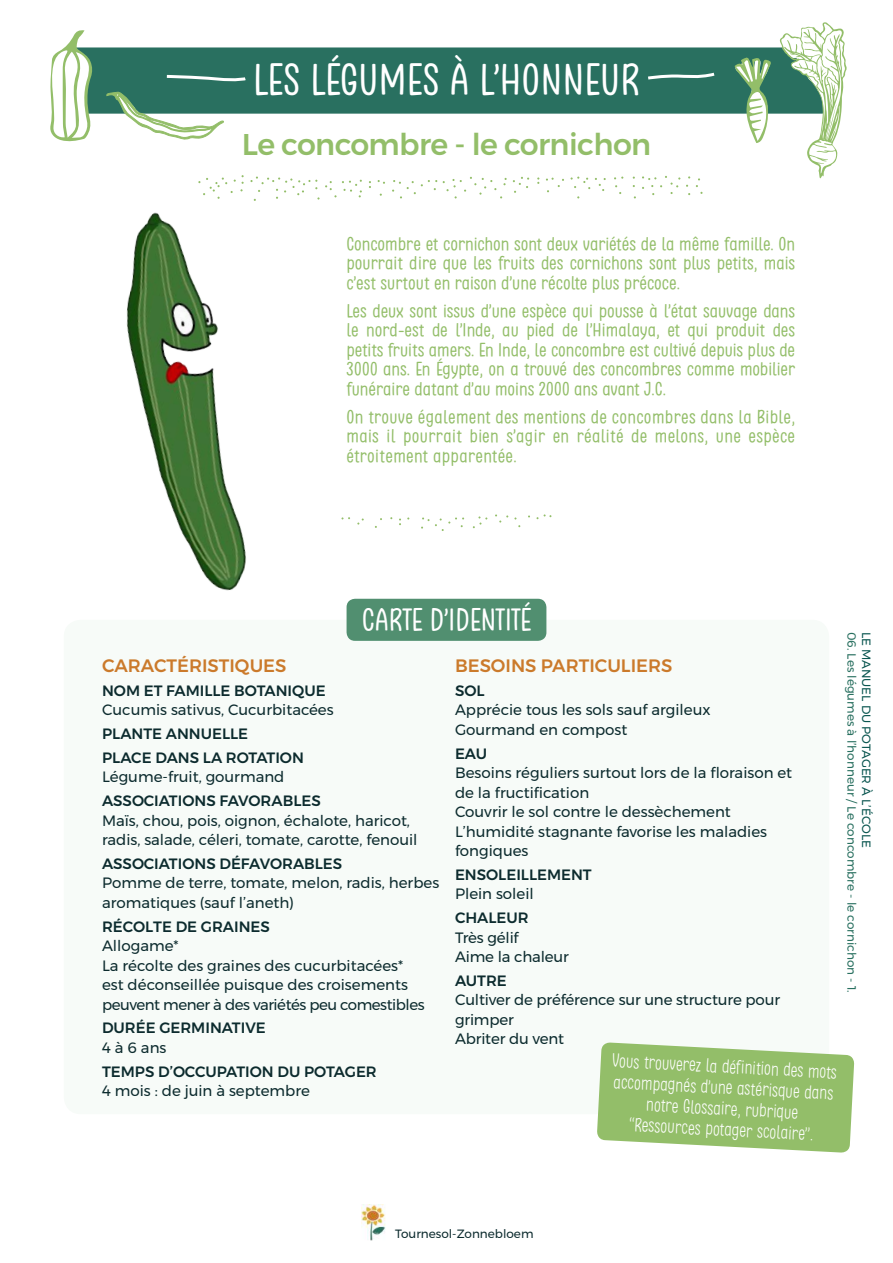
<style>
.page{position:relative;width:893px;height:1263px;background:#fff}
.page>*{position:absolute;margin:0;border:0;box-sizing:border-box;transform-origin:0 0}
.t1{font:42px "Clambake October Six";color:#fff}
.t2{font:500 30px "Montserrat";letter-spacing:-.02em;color:#93be69}
.t3{font:30px "Clambake October Six";color:#fff}
.t4{font:18px/19.5px "Clambake October Six";color:#93be69;text-align:justify}
.t5{font:300 18px/21px "Clambake October Six";color:#fff;text-align:center}
.t6{font:500 18px "Montserrat";color:#cb7a2b}
.t7{font:15px/19.5px "Montserrat";color:#0c2b2e}
.t8{font:500 15px/23.7px "Montserrat";color:#0c2b2e}
.t9{font:12px "Montserrat";color:#297060}
.t10{font:12px "Montserrat";color:#0a5650}
.t11{font:12px "Montserrat";color:#0c2b2e}
</style>
<div class="page">
<img style="left:362px;top:1205px;width:24px;height:36px">
<div style="left:64px;top:620px;width:765px;height:494px;background:#f7fbf8;border-radius:17px"></div>
<div style="left:65px;top:47px;width:765px;height:67px;background:#297060;border-radius:9px"></div>
<div style="left:347px;top:599px;width:199px;height:42px;background:#518f70;border-radius:9px"></div>
<img style="left:126px;top:212px;width:120px;height:379px">
<svg style="left:571px;top:177px;width:35px;height:21px"></svg>
<svg style="left:642px;top:176px;width:38px;height:19px"></svg>
<svg style="left:696px;top:178px;width:7px;height:16px"></svg>
<svg style="left:546px;top:178px;width:18px;height:14px"></svg>
<svg style="left:513px;top:177px;width:16px;height:16px"></svg>
<svg style="left:250px;top:177px;width:112px;height:24px"></svg>
<svg style="left:198px;top:175px;width:46px;height:24px"></svg>
<svg style="left:392px;top:180px;width:45px;height:18px"></svg>
<svg style="left:443px;top:177px;width:64px;height:21px"></svg>
<svg style="left:50px;top:30px;width:43px;height:112px"></svg>
<svg style="left:107px;top:92px;width:117px;height:48px"></svg>
<svg style="left:734px;top:57px;width:38px;height:86px"></svg>
<svg style="left:780px;top:22px;width:67px;height:156px"></svg>
<svg style="left:166px;top:74px;width:80px;height:8px"></svg>
<svg style="left:648px;top:72px;width:67px;height:8px"></svg>
<svg style="left:495px;top:514px;width:13px;height:8px"></svg>
<svg style="left:357px;top:518px;width:7px;height:7px"></svg>
<svg style="left:473px;top:516px;width:14px;height:12px"></svg>
<svg style="left:421px;top:517px;width:43px;height:14px"></svg>
<svg style="left:597px;top:1042px;width:257px;height:111px;background:#a1c67c"></svg>
<h1 class="t1" style="left:253px;top:56px;width:388px">LES LÉGUMES À L’HONNEUR</h1>
<h2 class="t2" style="left:242px;top:121px;width:411px">Le concombre - le cornichon</h2>
<p class="t4" style="left:347px;top:234px;width:450px">Concombre et cornichon sont deux variétés de la même famille. On pourrait dire que les fruits des cornichons sont plus petits, mais c’est surtout en raison d’une récolte plus précoce.</p>
<p class="t4" style="left:347px;top:301px;width:450px">Les deux sont issus d’une espèce qui pousse à l’état sauvage dans le nord-est de l’Inde, au pied de l’Himalaya, et qui produit des petits fruits amers. En Inde, le concombre est cultivé depuis plus de 3000 ans. En Égypte, on a trouvé des concombres comme mobilier funéraire datant d’au moins 2000 ans avant J.C.</p>
<p class="t4" style="left:347px;top:407px;width:450px">On trouve également des mentions de concombres dans la Bible, mais il pourrait bien s’agir en réalité de melons, une espèce étroitement apparentée.</p>
<h2 class="t3" style="left:362px;top:603px;width:171px">CARTE D’IDENTITÉ</h2>
<p class="t6" style="left:102px;top:652px;width:186px">CARACTÉRISTIQUES</p>
<p class="t8" style="left:102px;top:679px;width:225px">NOM ET FAMILLE BOTANIQUE</p>
<p class="t7" style="left:102px;top:700px;width:233px">Cucumis sativus, Cucurbitacées</p>
<p class="t8" style="left:102px;top:722px;width:203px">PLANTE ANNUELLE<br>PLACE DANS LA ROTATION</p>
<p class="t7" style="left:102px;top:767px;width:184px">Légume-fruit, gourmand</p>
<p class="t8" style="left:102px;top:789px;width:220px">ASSOCIATIONS FAVORABLES</p>
<p class="t7" style="left:102px;top:810px;width:317px">Maïs, chou, pois, oignon, échalote, haricot, radis, salade, céleri, tomate, carotte, fenouil</p>
<p class="t8" style="left:102px;top:852px;width:242px">ASSOCIATIONS DÉFAVORABLES</p>
<p class="t7" style="left:102px;top:873px;width:339px">Pomme de terre, tomate, melon, radis, herbes aromatiques (sauf l’aneth)</p>
<p class="t8" style="left:102px;top:914px;width:169px">RÉCOLTE DE GRAINES</p>
<p class="t7" style="left:102px;top:936px;width:324px">Allogame*<br>La récolte des graines des cucurbitacées* est déconseillée puisque des croisements peuvent mener à des variétés peu comestibles</p>
<p class="t8" style="left:102px;top:1016px;width:165px">DURÉE GERMINATIVE</p>
<p class="t7" style="left:102px;top:1038px;width:66px">4 à 6 ans</p>
<p class="t8" style="left:102px;top:1059px;width:276px">TEMPS D’OCCUPATION DU POTAGER</p>
<p class="t7" style="left:102px;top:1081px;width:209px">4 mois : de juin à septembre</p>
<p class="t6" style="left:455px;top:652px;width:219px">BESOINS PARTICULIERS</p>
<p class="t8" style="left:455px;top:679px;width:31px">SOL</p>
<p class="t7" style="left:455px;top:700px;width:257px">Apprécie tous les sols sauf argileux<br>Gourmand en compost</p>
<p class="t8" style="left:455px;top:741px;width:34px">EAU</p>
<p class="t7" style="left:455px;top:763px;width:339px">Besoins réguliers surtout lors de la floraison et de la fructification<br>Couvrir le sol contre le dessèchement<br>L’humidité stagnante favorise les maladies fongiques</p>
<p class="t8" style="left:455px;top:863px;width:138px">ENSOLEILLEMENT</p>
<p class="t7" style="left:455px;top:884px;width:80px">Plein soleil</p>
<p class="t8" style="left:455px;top:906px;width:75px">CHALEUR</p>
<p class="t7" style="left:455px;top:927px;width:115px">Très gélif<br>Aime la chaleur</p>
<p class="t8" style="left:455px;top:969px;width:53px">AUTRE</p>
<p class="t7" style="left:455px;top:990px;width:327px">Cultiver de préférence sur une structure pour grimper<br>Abriter du vent</p>
<p class="t5" style="left:613px;top:1050px;width:227px;rotate:3deg">Vous trouverez la définition des mots accompagnés d’une astérisque dans notre Glossaire, rubrique “Ressources potager scolaire”.</p>
<p class="t9" style="left:861px;top:631px;width:363px;rotate:90deg">06. Les légumes à l’honneur / Le concombre - le cornichon - 1.</p>
<p class="t10" style="left:876px;top:631px;width:218px;rotate:90deg">LE MANUEL DU POTAGER À L’ÉCOLE</p>
<p class="t11" style="left:395px;top:1225px;width:140px">Tournesol-Zonnebloem</p>
</div>
